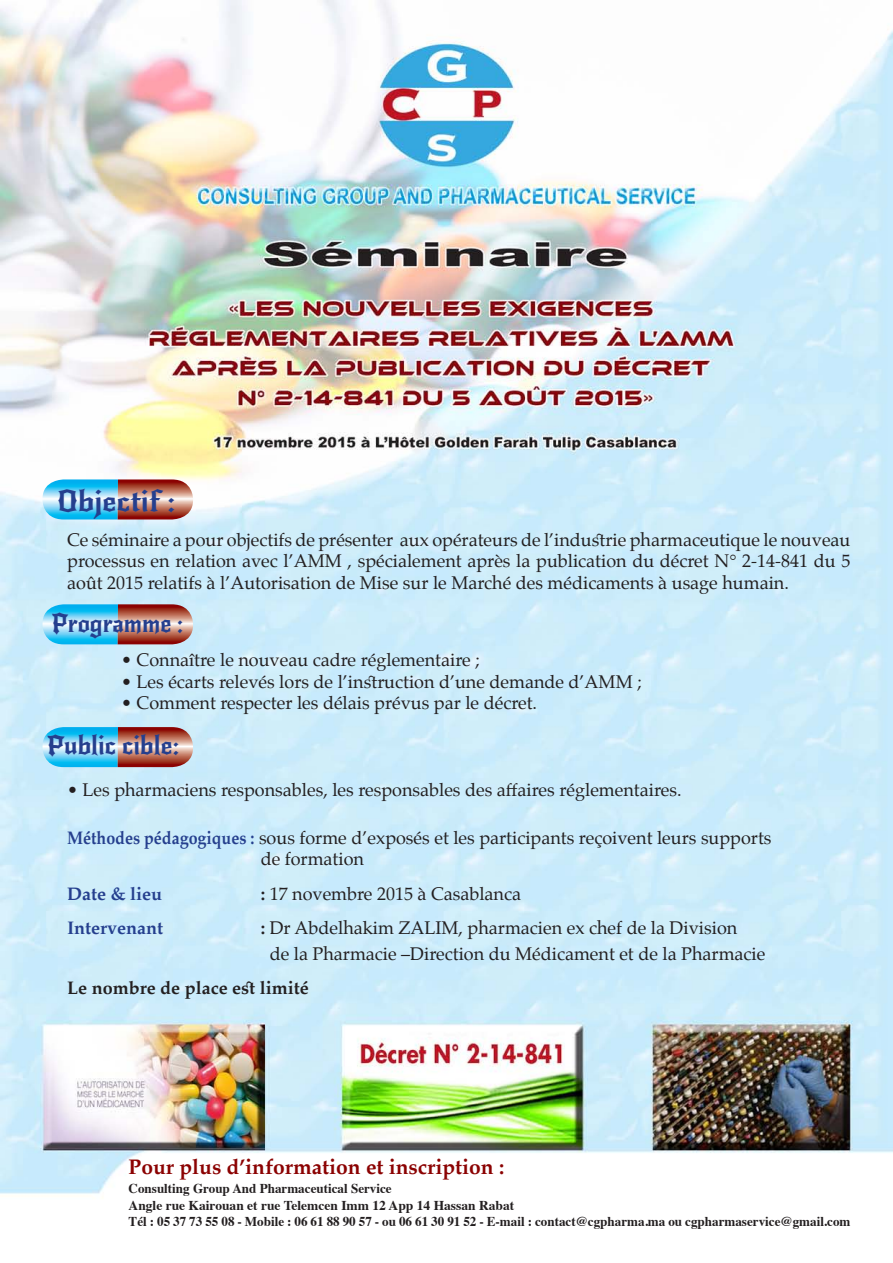
<style>
.page{position:relative;width:893px;height:1263px;background:#fff}
.page>*{position:absolute;margin:0;border:0;box-sizing:border-box;transform-origin:0 0}
.t1{font:28.5px "New Rocker";color:#253f8e;scale:1.07 1}
.t2{font:25.5px "New Rocker";color:#253f8e}
.t3{font:25.5px "New Rocker";color:#253f8e;scale:.94 1}
.t4{font:700 21px "Palatino";color:#8b0202}
.t5{font:18px/21.6px "Palatino";color:#231f20;text-align:justify}
.t6{font:700 18px "Palatino";color:#231f20}
.t7{font:700 18px "Palatino";color:#253f8e}
.t8{font:700 13.5px "Times";color:#231f20}
.s1{font-weight:700;color:#253f8e}
.s2{font-weight:700}
</style>
<div class="page">
<img style="left:0;top:0;width:893px;height:1194px">
<svg style="left:43px;top:727px;width:150px;height:40px;background:#95a4af"></svg>
<svg style="left:43px;top:604px;width:150px;height:40px;background:#96a5b0"></svg>
<svg style="left:43px;top:479px;width:150px;height:40px;background:#99a6b0"></svg>
<p class="t1" style="left:57px;top:483px;width:112px">Objectif :</p>
<p class="t5" style="left:67px;top:528px;width:785px">Ce séminaire a pour objectifs de présenter aux opérateurs de ’l industrie pharmaceutique le nouveau processus en relation avec ’l AMM , spécialement après la publication du décret N° 2-14-841 du 5 août 2015 relatifs ’là Autorisation de Mise sur le Marché des médicaments à usage humain.</p>
<p class="t3" style="left:52px;top:607px;width:142px">Programme :</p>
<p class="t5" style="left:121px;top:649px;width:360px">• Connaître le nouveau cadre réglementaire ;</p>
<p class="t5" style="left:121px;top:670px;width:522px">• Les écarts relevés lors de ’l instruction d’une demande d’AMM ;</p>
<p class="t5" style="left:121px;top:692px;width:417px">• Comment respecter les délais prévus par le décret.</p>
<p class="t2" style="left:47px;top:730px;width:134px">Public cible:</p>
<p class="t5" style="left:67px;top:779px;width:616px">• Les pharmaciens responsables, les responsables des affaires réglementaires.</p>
<p class="t5" style="left:67px;top:827px;width:706px"><span class="s1">Méthodes pédagogiques :</span> sous forme d’exposés et les participants reçoivent leurs supports</p>
<p class="t5" style="left:261px;top:848px;width:105px">de formation</p>
<p class="t5" style="left:261px;top:883px;width:262px"><span class="s2">:</span> 17 novembre 2015 à Casablanca</p>
<p class="t7" style="left:67px;top:878px;width:96px">Date &amp; lieu</p>
<p class="t7" style="left:67px;top:913px;width:97px">Intervenant</p>
<p class="t5" style="left:261px;top:917px;width:478px"><span class="s2">:</span> Dr Abdelhakim ZALIM, pharmacien ex chef de la Division</p>
<p class="t5" style="left:270px;top:943px;width:497px">de la Pharmacie –Direction du Médicament et de la Pharmacie</p>
<p class="t6" style="left:67px;top:973px;width:243px">Le nombre de place est limité</p>
<p class="t4" style="left:129px;top:1148px;width:377px">Pour plus d’information et inscription :</p>
<p class="t8" style="left:129px;top:1176px;width:265px">Consulting Group And Pharmaceutical Service</p>
<p class="t8" style="left:129px;top:1192px;width:387px">Angle rue Kairouan et rue Telemcen Imm 12 App 14 Hassan Rabat</p>
<p class="t8" style="left:129px;top:1209px;width:723px">Tél : 05 37 73 55 08 - Mobile : 06 61 88 90 57 - ou 06 61 30 91 52 E- -mail : contact@cgpharma.ma ou cgpharmaservice@gmail.com</p>
</div>
